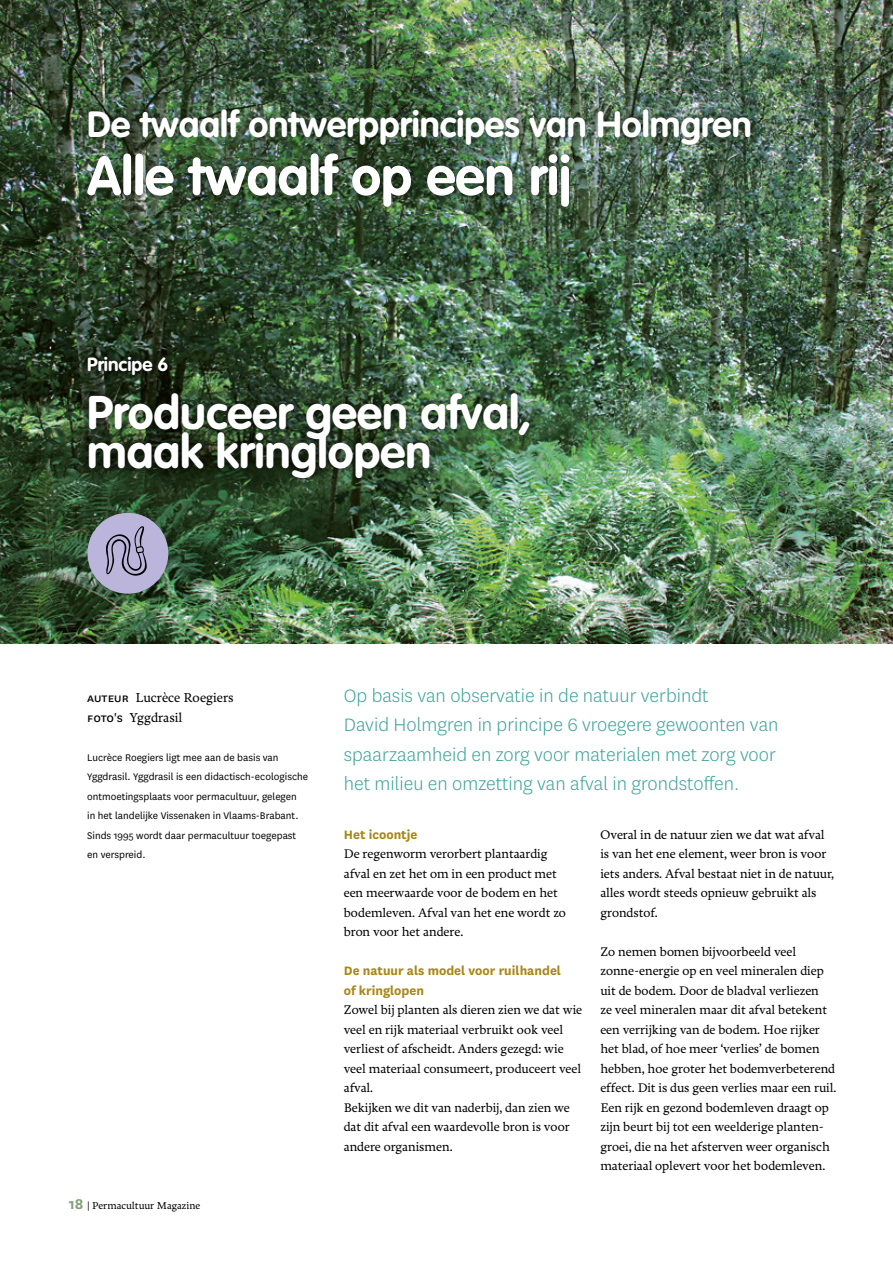
<style>
.page{position:relative;width:893px;height:1263px;background:#fff}
.page>*{position:absolute;margin:0;border:0;box-sizing:border-box;transform-origin:0 0}
.t1{font:700 54px "VAG Rounded";color:#fff}
.t2{font:700 46.5px/39px "VAG Rounded";color:#fff}
.t3{font:700 36px "VAG Rounded";color:#fff}
.t4{font:300 21px/29.2px "National";color:#3ea49b}
.t5{font:700 18.9px "VAG Rounded";color:#fff}
.t6{font:700 14.25px/19.5px "National";color:#a98716}
.t7{font:500 13.5px/19.5px "Freya";color:#000}
.t8{font:500 13.05px/19.5px "Freya";color:#000}
.t9{font:11.25px/19.5px "National";color:#000}
.t10{font:500 10.5px "Freya";color:#000}
.s1{font-family:"National";font-weight:400}
.s2{font-family:"National";font-weight:700;font-size:16.5px;color:#83a27c}
</style>
<div class="page">
<img style="left:0;top:0;width:893px;height:644px">
<div style="left:79px;top:101px;width:679px;height:113px;background:#000;opacity:.5"></div>
<div style="left:79px;top:347px;width:459px;height:140px;background:#000;opacity:.5"></div>
<div style="left:87px;top:513px;width:81px;height:81px;background:#bcb5db;border-radius:50%"></div>
<svg style="left:106px;top:526px;width:41px;height:50px"></svg>
<h3 class="t3" style="left:87px;top:103px;width:666px">De twaalf ontwerpprincipes van Holmgren</h3>
<h1 class="t1" style="left:87px;top:144px;width:485px">Alle twaalf op een rij</h1>
<h3 class="t5" style="left:87px;top:353px;width:83px">Principe 6</h3>
<h2 class="t2" style="left:87px;top:395px;width:446px">Produceer geen afval, maak kringlopen</h2>
<p class="t7" style="left:87px;top:688px;width:148px"><span class="s1">Auteur</span> Lucrèce Roegiers <span class="s1">foto's</span> Yggdrasil</p>
<p class="t9" style="left:87px;top:747px;width:222px">Lucrèce Roegiers ligt mee aan de basis van Yggdrasil. Yggdrasil is een didactisch-ecologische ontmoetingsplaats voor permacultuur, gelegen<br>in het landelijke Vissenaken in Vlaams-Brabant.<br>Sinds 1995 wordt daar permacultuur toegepast en verspreid.</p>
<p class="t10" style="left:69px;top:1200px;width:133px"><span class="s2">18</span> | Permacultuur Magazine</p>
<h3 class="t4" style="left:344px;top:680px;width:436px">Op basis van observatie in de natuur verbindt<br>David Holmgren in principe 6 vroegere gewoonten van spaarzaamheid en zorg voor materialen met zorg voor het milieu en omzetting van afval in grondstoffen.</h3>
<p class="t6" style="left:344px;top:823px;width:75px">Het icoontje</p>
<p class="t8" style="left:344px;top:844px;width:224px">De regenworm verorbert plantaardig afval en zet het om in een product met een meerwaarde voor de bodem en het bodemleven. Afval van het ene wordt zo bron voor het andere.</p>
<p class="t6" style="left:344px;top:960px;width:219px">De natuur als model voor ruilhandel of kringlopen</p>
<p class="t8" style="left:344px;top:1000px;width:240px">Zowel bij planten als dieren zien we dat wie veel en rijk materiaal verbruikt ook veel verliest of afscheidt. Anders gezegd: wie veel materiaal consumeert, produceert veel afval.<br>Bekijken we dit van naderbij, dan zien we dat dit afval een waardevolle bron is voor andere organismen.</p>
<p class="t8" style="left:600px;top:825px;width:235px">Overal in de natuur zien we dat wat afval is van het ene element, weer bron is voor iets anders. Afval bestaat niet in de natuur, alles wordt steeds opnieuw gebruikt als grondstof.</p>
<p class="t8" style="left:600px;top:942px;width:238px">Zo nemen bomen bijvoorbeeld veel zonne-energie op en veel mineralen diep uit de bodem. Door de bladval verliezen<br>ze veel mineralen maar dit afval betekent een verrijking van de bodem. Hoe rijker het blad, of hoe meer ‘verlies’ de bomen hebben, hoe groter het bodemverbeterend effect. Dit is dus geen verlies maar een ruil.<br>Een rijk en gezond bodemleven draagt op zijn beurt bij tot een weelderige planten&shy;groei, die na het afsterven weer organisch materiaal oplevert voor het bodemleven.</p>
</div>
